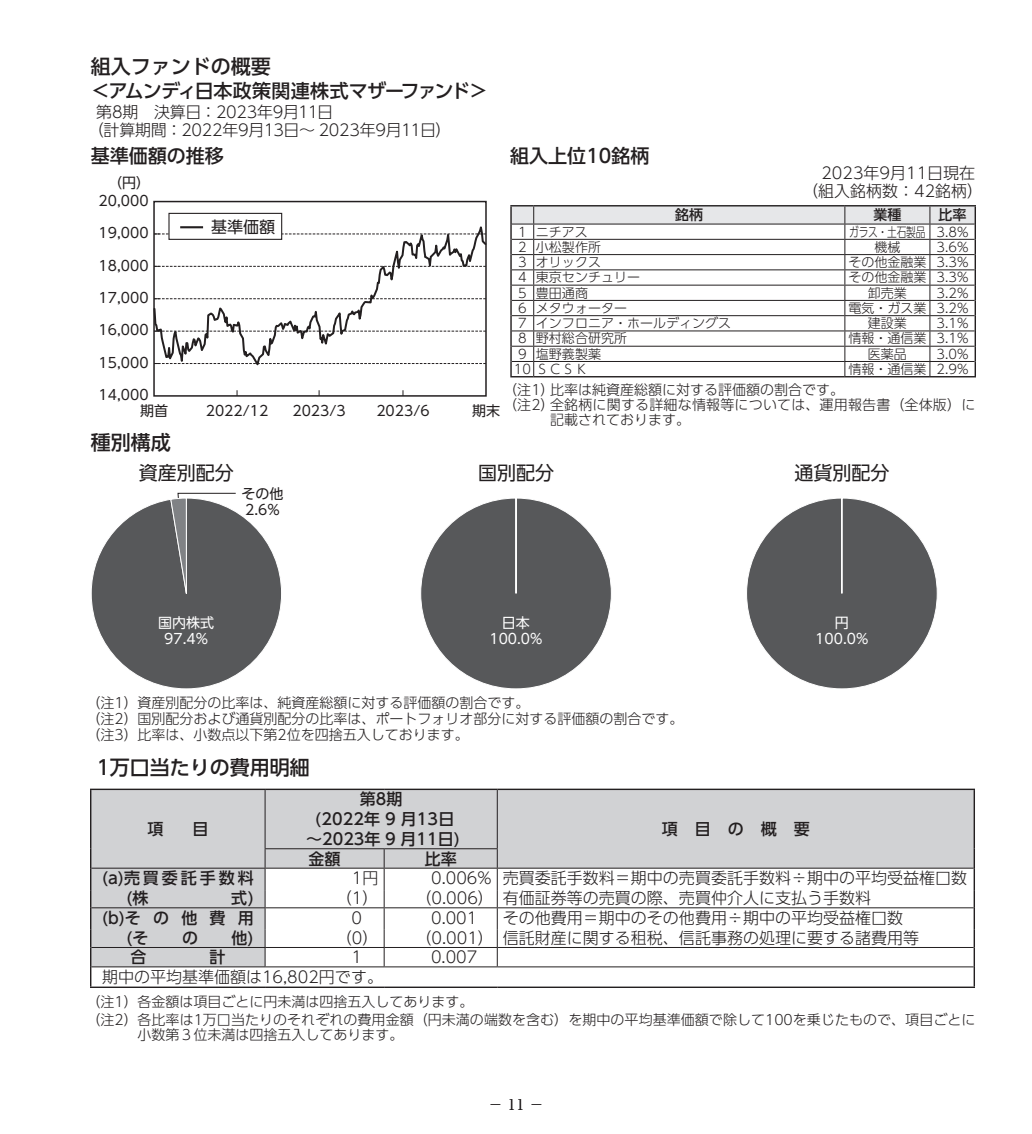
<style>
.page{position:relative;width:1032px;height:1134px;background:#fff}
.page>*{position:absolute;margin:0;border:0;box-sizing:border-box;transform-origin:0 0}
.t1{font:500 20px "UD Shin Go Pro";color:#231f20}
.t2{font:500 19px "UD Shin Go Pro";letter-spacing:-.035em;color:#231f20}
.t3{font:500 19px "UD Shin Go Pro";color:#231f20}
.t4{font:19px "UD Shin Go Pro";color:#231f20}
.t5{font:300 16px/18px "UD Shin Go Pro";color:#231f20}
.t6{font:300 16px/18px "UD Shin Go Pro";letter-spacing:-.02em;color:#231f20}
.t7{font:500 16px "UD Shin Go Pro";letter-spacing:.07em;color:#231f20}
.t8{font:500 16px/20px "UD Shin Go Pro";letter-spacing:.01em;color:#231f20;text-align:center}
.t9{font:500 16px "UD Shin Go Pro";letter-spacing:.185em;color:#231f20}
.t10{font:16px "UD Shin Go Pro";color:#231f20}
.t11{font:300 14.2px "UD Reimin Pro";color:#231f20}
.t12{font:300 14px/16.4px "UD Shin Go Pro";color:#231f20}
.t13{font:14px/16px "UD Shin Go Pro";color:#231f20}
.t14{font:14px/16px "UD Shin Go Pro";color:#fff;text-align:center}
.t15{font:500 14px "UD Shin Go Pro";color:#231f20}
.t16{font:300 13px "UD Shin Go Pro";color:#231f20}
.t17{font:300 13px "UD Shin Go Pro";color:#231f20;scale:.75 1}
</style>
<div class="page">
<svg style="left:156px;top:218px;width:328px;height:148px"></svg>
<div style="left:153px;top:201px;width:334px;height:196px;border:2px solid #231f20"></div>
<div style="left:169px;top:213px;width:113px;height:26px;background:#fff"></div>
<div style="left:168px;top:213px;width:114px;height:27px;border:1px solid #231f20"></div>
<hr style="left:180px;top:226px;width:23px;height:2px;background:#231f20">
<svg style="left:510px;top:205px;width:466px;height:172px"></svg>
<div style="left:421px;top:498px;width:190px;height:191px;background:#57585a;border-radius:95px"></div>
<div style="left:746px;top:498px;width:191px;height:191px;background:#57585a;border-radius:95px"></div>
<svg style="left:91px;top:493px;width:191px;height:196px"></svg>
<svg style="left:91px;top:790px;width:882px;height:176px;fill:#d1d2d4"></svg>
<hr style="left:90px;top:789px;width:175px;height:1px;background:#231f20">
<hr style="left:265px;top:789px;width:119px;height:1px;background:#231f20">
<hr style="left:384px;top:789px;width:113px;height:1px;background:#231f20">
<hr style="left:497px;top:789px;width:478px;height:1px;background:#231f20">
<hr style="left:90px;top:986px;width:175px;height:2px;background:#231f20">
<hr style="left:265px;top:986px;width:119px;height:2px;background:#231f20">
<hr style="left:384px;top:986px;width:113px;height:2px;background:#231f20">
<hr style="left:497px;top:986px;width:478px;height:2px;background:#231f20">
<hr style="left:265px;top:790px;width:1px;height:58px;background:#231f20">
<hr style="left:497px;top:790px;width:1px;height:58px;background:#231f20">
<hr style="left:265px;top:848px;width:119px;height:1px;background:#231f20">
<hr style="left:384px;top:848px;width:114px;height:1px;background:#231f20">
<hr style="left:91px;top:868px;width:174px;height:1px;background:#231f20">
<hr style="left:497px;top:868px;width:476px;height:1px;background:#231f20">
<hr style="left:91px;top:907px;width:174px;height:1px;background:#231f20">
<hr style="left:265px;top:907px;width:119px;height:1px;background:#231f20">
<hr style="left:384px;top:907px;width:113px;height:1px;background:#231f20">
<hr style="left:497px;top:907px;width:476px;height:1px;background:#231f20">
<hr style="left:90px;top:790px;width:1px;height:59px;background:#231f20">
<hr style="left:973px;top:790px;width:2px;height:59px;background:#231f20">
<svg style="left:973px;top:849px;width:2px;height:19px"></svg>
<hr style="left:973px;top:868px;width:2px;height:22px;background:#231f20">
<svg style="left:973px;top:890px;width:2px;height:18px"></svg>
<hr style="left:973px;top:908px;width:2px;height:22px;background:#231f20">
<svg style="left:973px;top:930px;width:2px;height:17px"></svg>
<hr style="left:973px;top:947px;width:2px;height:20px;background:#231f20">
<svg style="left:90px;top:849px;width:1px;height:137px"></svg>
<svg style="left:973px;top:967px;width:2px;height:19px"></svg>
<hr style="left:265px;top:868px;width:119px;height:1px;background:#231f20">
<hr style="left:384px;top:868px;width:113px;height:1px;background:#231f20">
<hr style="left:91px;top:947px;width:174px;height:1px;background:#231f20">
<hr style="left:91px;top:966px;width:174px;height:1px;background:#231f20">
<hr style="left:497px;top:966px;width:476px;height:1px;background:#231f20">
<hr style="left:265px;top:947px;width:119px;height:1px;background:#231f20">
<svg style="left:265px;top:849px;width:1px;height:117px"></svg>
<hr style="left:384px;top:947px;width:113px;height:1px;background:#231f20">
<svg style="left:384px;top:849px;width:1px;height:117px"></svg>
<hr style="left:497px;top:947px;width:476px;height:1px;background:#231f20">
<svg style="left:497px;top:849px;width:1px;height:117px"></svg>
<hr style="left:265px;top:966px;width:119px;height:1px;background:#231f20">
<hr style="left:384px;top:966px;width:113px;height:1px;background:#231f20">
<h1 class="t1" style="left:91px;top:50px;width:181px">組入ファンドの概要</h1>
<h2 class="t2" style="left:91px;top:75px;width:399px">＜アムンディ日本政策関連株式マザーファンド＞</h2>
<p class="t6" style="left:88px;top:102px;width:365px;text-indent:9px">第8期　決算日：2023年9月11日<br>（計算期間：2022年9月13日～ 2023年9月11日）</p>
<h2 class="t3" style="left:91px;top:140px;width:134px">基準価額の推移</h2>
<h2 class="t3" style="left:510px;top:140px;width:141px">組入上位10銘柄</h2>
<p class="t5" style="left:802px;top:164px;width:183px;text-indent:19px">2023年9月11日現在（組入銘柄数：42銘柄）</p>
<p class="t13" style="left:108px;top:174px;width:43px">（円）</p>
<p class="t13" style="left:98px;top:192px;width:52px">20,000</p>
<p class="t15" style="left:675px;top:204px;width:29px">銘柄</p>
<p class="t15" style="left:873px;top:204px;width:29px">業種</p>
<p class="t15" style="left:938px;top:204px;width:29px">比率</p>
<p class="t10" style="left:211px;top:214px;width:65px">基準価額</p>
<p class="t16" style="left:518px;top:221px;width:71px">1 ニチアス</p>
<p class="t17" style="left:849px;top:221px;width:161px">ガラス・土石製品 3.8%</p>
<p class="t16" style="left:518px;top:236px;width:84px">2 小松製作所</p>
<p class="t16" style="left:874px;top:236px;width:27px">機械</p>
<p class="t16" style="left:936px;top:236px;width:33px">3.6%</p>
<p class="t16" style="left:518px;top:252px;width:84px">3 オリックス</p>
<p class="t16" style="left:848px;top:252px;width:122px">その他金融業 3.3%</p>
<p class="t16" style="left:518px;top:267px;width:123px">4 東京センチュリー</p>
<p class="t16" style="left:848px;top:267px;width:122px">その他金融業 3.3%</p>
<p class="t16" style="left:518px;top:282px;width:71px">5 豊田通商</p>
<p class="t16" style="left:868px;top:282px;width:40px">卸売業</p>
<p class="t16" style="left:936px;top:282px;width:33px">3.2%</p>
<p class="t16" style="left:518px;top:297px;width:110px">6 メタウォーター</p>
<p class="t16" style="left:848px;top:297px;width:122px">電気・ガス業 3.2%</p>
<p class="t16" style="left:518px;top:313px;width:214px">7 インフロニア・ホールディングス</p>
<p class="t16" style="left:868px;top:313px;width:40px">建設業</p>
<p class="t16" style="left:936px;top:313px;width:33px">3.1%</p>
<p class="t16" style="left:518px;top:328px;width:110px">8 野村総合研究所</p>
<p class="t16" style="left:848px;top:328px;width:122px">情報・通信業 3.1%</p>
<p class="t16" style="left:518px;top:343px;width:84px">9 塩野義製薬</p>
<p class="t16" style="left:868px;top:343px;width:40px">医薬品</p>
<p class="t16" style="left:936px;top:343px;width:33px">3.0%</p>
<p class="t16" style="left:514px;top:359px;width:76px">10 ＳＣＳＫ</p>
<p class="t16" style="left:848px;top:359px;width:122px">情報・通信業 2.9%</p>
<p class="t12" style="left:503px;top:381px;width:342px">（注1）比率は純資産総額に対する評価額の割合です。</p>
<p class="t12" style="left:503px;top:396px;width:473px">（注2）全銘柄に関する詳細な情報等については、運用報告書（全体版）に</p>
<p class="t12" style="left:550px;top:411px;width:141px">記載されております。</p>
<p class="t13" style="left:98px;top:225px;width:52px">19,000</p>
<p class="t13" style="left:98px;top:257px;width:52px">18,000</p>
<p class="t13" style="left:98px;top:289px;width:52px">17,000</p>
<p class="t13" style="left:98px;top:322px;width:52px">16,000</p>
<p class="t13" style="left:98px;top:354px;width:52px">15,000</p>
<p class="t13" style="left:98px;top:386px;width:52px">14,000</p>
<p class="t13" style="left:140px;top:402px;width:29px">期首</p>
<p class="t13" style="left:472px;top:402px;width:29px">期末</p>
<p class="t13" style="left:206px;top:402px;width:64px">2022/12</p>
<p class="t13" style="left:292px;top:402px;width:55px">2023/3</p>
<p class="t13" style="left:376px;top:402px;width:55px">2023/6</p>
<h1 class="t1" style="left:91px;top:426px;width:81px">種別構成</h1>
<h2 class="t4" style="left:139px;top:457px;width:97px">資産別配分</h2>
<h2 class="t4" style="left:478px;top:457px;width:78px">国別配分</h2>
<h2 class="t4" style="left:794px;top:457px;width:97px">通貨別配分</h2>
<p class="t13" style="left:241px;top:485px;width:44px">その他<br>2.6%</p>
<p class="t14" style="left:158px;top:615px;width:58px">国内株式<br>97.4%</p>
<p class="t14" style="left:489px;top:615px;width:55px">日本<br>100.0%</p>
<p class="t14" style="left:815px;top:615px;width:55px">円<br>100.0%</p>
<p class="t12" style="left:87px;top:693px;width:598px">（注1）資産別配分の比率は、純資産総額に対する評価額の割合です。<br>（注2）国別配分および通貨別配分の比率は、ポートフォリオ部分に対する評価額の割合です。（注3）比率は、小数点以下第2位を四捨五入しております。</p>
<h1 class="t1" style="left:57px;top:751px;width:255px">　　1万口当たりの費用明細</h1>
<p class="t7" style="left:147px;top:816px;width:17px">項</p>
<p class="t7" style="left:192px;top:816px;width:17px">目</p>
<p class="t8" style="left:306px;top:789px;width:155px">第8期<br>(2022年９月13日～2023年９月11日)</p>
<p class="t7" style="left:309px;top:845px;width:33px">金額</p>
<p class="t7" style="left:425px;top:845px;width:33px">比率</p>
<p class="t7" style="left:662px;top:816px;width:150px">項目の概要</p>
<p class="t9" style="left:102px;top:865px;width:153px">(a)売買委託手数料</p>
<p class="t5" style="left:352px;top:868px;width:28px">1円</p>
<p class="t5" style="left:431px;top:868px;width:537px">0.006% 売買委託手数料＝期中の売買委託手数料÷期中の平均受益権口数</p>
<p class="t7" style="left:126px;top:885px;width:24px">(株</p>
<p class="t7" style="left:231px;top:885px;width:24px">式)</p>
<p class="t5" style="left:336px;top:888px;width:44px">（1）</p>
<p class="t5" style="left:416px;top:888px;width:457px">（0.006）有価証券等の売買の際、売買仲介人に支払う手数料</p>
<p class="t7" style="left:102px;top:904px;width:153px">(b)その他費用</p>
<p class="t5" style="left:351px;top:908px;width:12px">0</p>
<p class="t5" style="left:431px;top:908px;width:48px">0.001</p>
<p class="t5" style="left:503px;top:908px;width:401px">その他費用＝期中のその他費用÷期中の平均受益権口数</p>
<p class="t7" style="left:126px;top:925px;width:24px">(そ</p>
<p class="t7" style="left:182px;top:925px;width:17px">の</p>
<p class="t7" style="left:232px;top:925px;width:24px">他)</p>
<p class="t5" style="left:336px;top:928px;width:44px">（0）</p>
<p class="t5" style="left:416px;top:928px;width:505px">（0.001）信託財産に関する租税、信託事務の処理に要する諸費用等</p>
<p class="t7" style="left:130px;top:944px;width:17px">合</p>
<p class="t7" style="left:209px;top:944px;width:17px">計</p>
<p class="t5" style="left:351px;top:948px;width:12px">1</p>
<p class="t5" style="left:431px;top:948px;width:48px">0.007</p>
<p class="t5" style="left:102px;top:967px;width:282px">期中の平均基準価額は16,802円です。</p>
<p class="t12" style="left:87px;top:992px;width:890px;line-height:17.8px">（注1）各金額は項目ごとに円未満は四捨五入してあります。<br>（注2）各比率は1万口当たりのそれぞれの費用金額（円未満の端数を含む）を期中の平均基準価額で除して100を乗じたもので、項目ごとに</p>
<p class="t12" style="left:137px;top:1026px;width:267px">小数第３位未満は四捨五入してあります。</p>
<p class="t11" style="left:488px;top:1093px;width:57px">－ 11 －</p>
</div>
